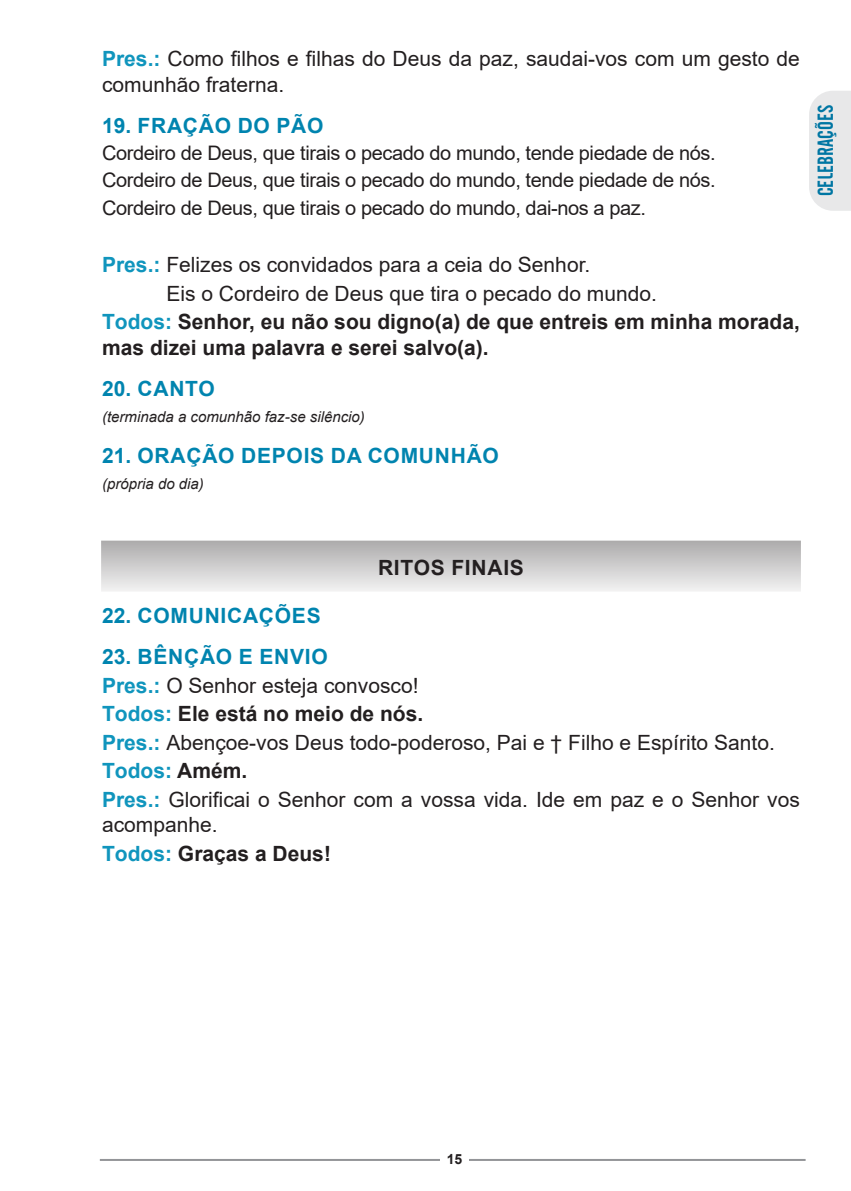
<style>
.page{position:relative;width:851px;height:1191px;background:#fff}
.page>*{position:absolute;margin:0;border:0;box-sizing:border-box;transform-origin:0 0}
.texto{font:21px/25.2px "Arial";color:#231f20}
.negrito_preto{font:700 21px/25.2px "Arial";color:#231f20}
.preTitulo{font:700 21px "Arial";letter-spacing:.035em;color:#0084af}
.titulo_Branco{font:700 21px "Arial";letter-spacing:.035em;color:#231f20}
.negrito_preto-2{font:700 21px "Arial";color:#1095bd}
.texto-2{font:21px "Cafeta";color:#0076a3}
.texto-3{font:20px "Arial";letter-spacing:-.02em;color:#231f20}
.textoDireita{font:italic 15px "Arial";color:#231f20}
.t1{font:700 14px "Arial";color:#231f20}
.s1{font-weight:700;color:#1095bd}
.s2{color:#1095bd}
.s3{color:#231f20}
</style>
<div class="page">
<hr style="left:100px;top:1159px;width:705px;height:2px;background:#939598">
<div style="left:440px;top:1154px;width:29px;height:17px;background:#fff"></div>
<div style="left:102px;top:541px;width:697px;height:49px;background:linear-gradient(to bottom,#adabac,#f0f0f0)"></div>
<div style="left:809px;top:91px;width:41px;height:120px;background:#e8e8e9"></div>
<p class="texto" style="left:102px;top:46px;width:699px"><span class="s1">Pres.:</span> Como filhos e filhas do Deus da paz, saudai-vos com um gesto de comunhão fraterna.</p>
<p class="preTitulo" style="left:102px;top:110px;width:223px">19. FRAÇÃO DO PÃO</p>
<p class="texto-3" style="left:102px;top:139px;width:615px">Cordeiro de Deus, que tirais o pecado do mundo, tende piedade de nós.</p>
<p class="texto-3" style="left:102px;top:167px;width:615px">Cordeiro de Deus, que tirais o pecado do mundo, tende piedade de nós.</p>
<p class="texto-3" style="left:102px;top:194px;width:545px">Cordeiro de Deus, que tirais o pecado do mundo, dai-nos a paz.</p>
<p class="texto" style="left:102px;top:252px;width:489px"><span class="s1">Pres.:</span> Felizes os convidados para a ceia do Senhor.</p>
<p class="texto" style="left:166px;top:280px;width:492px">Eis o Cordeiro de Deus que tira o pecado do mundo.</p>
<p class="negrito_preto" style="left:102px;top:309px;width:699px"><span class="s2">Todos:</span> Senhor, eu não sou digno(a) de que entreis em minha morada, mas dizei uma palavra e serei salvo(a).</p>
<p class="preTitulo" style="left:102px;top:373px;width:114px">20. CANTO</p>
<p class="textoDireita" style="left:102px;top:407px;width:264px">(terminada a comunhão faz-se silêncio)</p>
<p class="preTitulo" style="left:102px;top:441px;width:398px">21. ORAÇÃO DEPOIS DA COMUNHÃO</p>
<p class="textoDireita" style="left:102px;top:474px;width:103px">(própria do dia)</p>
<p class="texto-2" style="left:813px;top:196px;width:92px;rotate:-90deg">CELEBRAÇÕES</p>
<p class="titulo_Branco" style="left:378px;top:553px;width:147px">RITOS FINAIS</p>
<p class="preTitulo" style="left:102px;top:600px;width:220px">22. COMUNICAÇÕES</p>
<p class="preTitulo" style="left:102px;top:642px;width:227px">23. BÊNÇÃO E ENVIO</p>
<p class="texto" style="left:102px;top:672px;width:318px"><span class="s1">Pres.:</span> O Senhor esteja convosco!</p>
<p class="negrito_preto" style="left:102px;top:701px;width:322px"><span class="s2">Todos:</span> Ele está no meio de nós.</p>
<p class="texto" style="left:102px;top:729px;width:674px"><span class="s1">Pres.:</span> Abençoe-vos Deus todo-poderoso, Pai e † Filho e Espírito Santo.</p>
<p class="negrito_preto-2" style="left:102px;top:756px;width:147px">Todos: <span class="s3">Amém.</span></p>
<p class="texto" style="left:102px;top:787px;width:699px"><span class="s1">Pres.:</span> Glorificai o Senhor com a vossa vida. Ide em paz e o Senhor vos acompanhe.</p>
<p class="negrito_preto" style="left:102px;top:841px;width:230px"><span class="s2">Todos:</span> Graças a Deus!</p>
<p class="t1" style="left:446px;top:1149px;width:17px">15</p>
</div>
